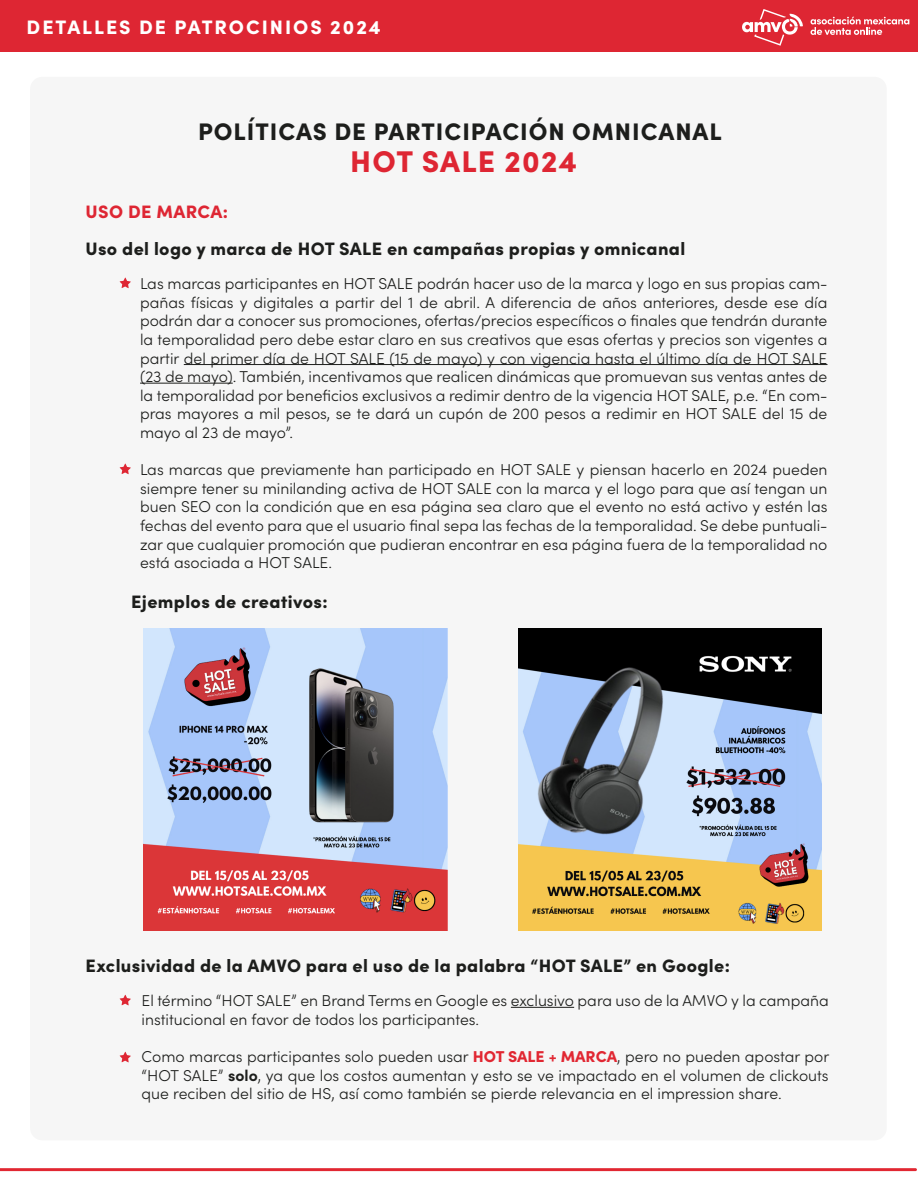
<style>
.page{position:relative;width:918px;height:1188px;background:#fff}
.page>*{position:absolute;margin:0;border:0;box-sizing:border-box;transform-origin:0 0}
.t1{font:900 30px "Sofia Pro";letter-spacing:.04em;color:#de2633}
.t2{font:900 24px "Sofia Pro";letter-spacing:.04em;color:#1d1e1c}
.t3{font:900 19.5px "Sofia Pro";letter-spacing:.1em;color:#fff}
.t4{font:900 18px "Sofia Pro";letter-spacing:.02em;color:#1d1e1c}
.t5{font:900 18px "Sofia Pro";letter-spacing:.02em;color:#de2633}
.t6{font:300 15.75px/18.6px "Sofia Pro";color:#1d1e1c;text-align:justify}
.s1{font-weight:900;color:#e12732}
.s2{font-weight:700}
</style>
<div class="page">
<div style="left:30px;top:77px;width:857px;height:1063px;background:#f6f6f6;border-radius:12px"></div>
<div style="left:0;top:0;width:918px;height:51px;background:#de2633"></div>
<svg style="left:0;top:1168px;width:917px;height:3px;background:#e2333d"></svg>
<svg style="left:120px;top:278px;width:11px;height:10px"></svg>
<svg style="left:120px;top:464px;width:11px;height:10px"></svg>
<hr style="left:184px;top:364px;width:644px;height:1px;background:#1d1e1c">
<hr style="left:140px;top:383px;width:93px;height:1px;background:#1d1e1c">
<svg style="left:120px;top:995px;width:11px;height:10px"></svg>
<svg style="left:120px;top:1052px;width:11px;height:10px"></svg>
<hr style="left:511px;top:1007px;width:63px;height:1px;background:#1d1e1c">
<img style="left:144px;top:628px;width:303px;height:303px">
<img style="left:518px;top:628px;width:304px;height:303px">
<svg style="left:811px;top:17px;width:98px;height:18px"></svg>
<svg style="left:742px;top:9px;width:61px;height:37px"></svg>
<p class="t3" style="left:27px;top:12px;width:356px">DETALLES DE PATROCINIOS 2024</p>
<h2 class="t2" style="left:198px;top:113px;width:525px">POLÍTICAS DE PARTICIPACIÓN OMNICANAL</h2>
<h1 class="t1" style="left:350px;top:138px;width:228px">HOT SALE 2024</h1>
<p class="t5" style="left:86px;top:197px;width:144px">USO DE MARCA:</p>
<p class="t4" style="left:86px;top:234px;width:601px">Uso del logo y marca de HOT SALE en campañas propias y omnicanal</p>
<p class="t6" style="left:140px;top:273px;width:689px">Las marcas participantes en HOT SALE podrán hacer uso de la marca y logo en sus propias cam&shy;pañas físicas y digitales a partir del 1 de abril. A diferencia de años anteriores, desde ese día podrán dar a conocer sus promociones, ofertas/precios específicos o finales que tendrán durante la temporalidad pero debe estar claro en sus creativos que esas ofertas y precios son vigentes a partir del primer día de HOT SALE (15 de mayo) y con vigencia hasta el último día de HOT SALE (23 de mayo). También, incentivamos que realicen dinámicas que promuevan sus ventas antes de la temporalidad por beneficios exclusivos a redimir dentro de la vigencia HOT SALE, p.e. “En com&shy;pras mayores a mil pesos, se te dará un cupón de 200 pesos a redimir en HOT SALE del 15 de mayo al 23 de mayo”.</p>
<p class="t6" style="left:140px;top:459px;width:689px">Las marcas que previamente han participado en HOT SALE y piensan hacerlo en 2024 pueden siempre tener su minilanding activa de HOT SALE con la marca y el logo para que así tengan un buen SEO con la condición que en esa página sea claro que el evento no está activo y estén las fechas del evento para que el usuario final sepa las fechas de la temporalidad. Se debe puntuali&shy;zar que cualquier promoción que pudieran encontrar en esa página fuera de la temporalidad no está asociada a HOT SALE.</p>
<p class="t4" style="left:131px;top:588px;width:198px">Ejemplos de creativos:</p>
<p class="t4" style="left:86px;top:951px;width:646px">Exclusividad de la AMVO para el uso de la palabra “HOT SALE” en Google:</p>
<p class="t6" style="left:142px;top:991px;width:689px">El término “HOT SALE” en Brand Terms en Google es exclusivo para uso de la AMVO y la campaña institucional en favor de todos los participantes.</p>
<p class="t6" style="left:142px;top:1046px;width:689px">Como marcas participantes solo pueden usar <span class="s1">HOT SALE + MARCA</span>, pero no pueden apostar por “HOT SALE” <span class="s2">solo</span>, ya que los costos aumentan y esto se ve impactado en el volumen de clickouts que reciben del sitio de HS, así como también se pierde relevancia en el impression share.</p>
</div>
